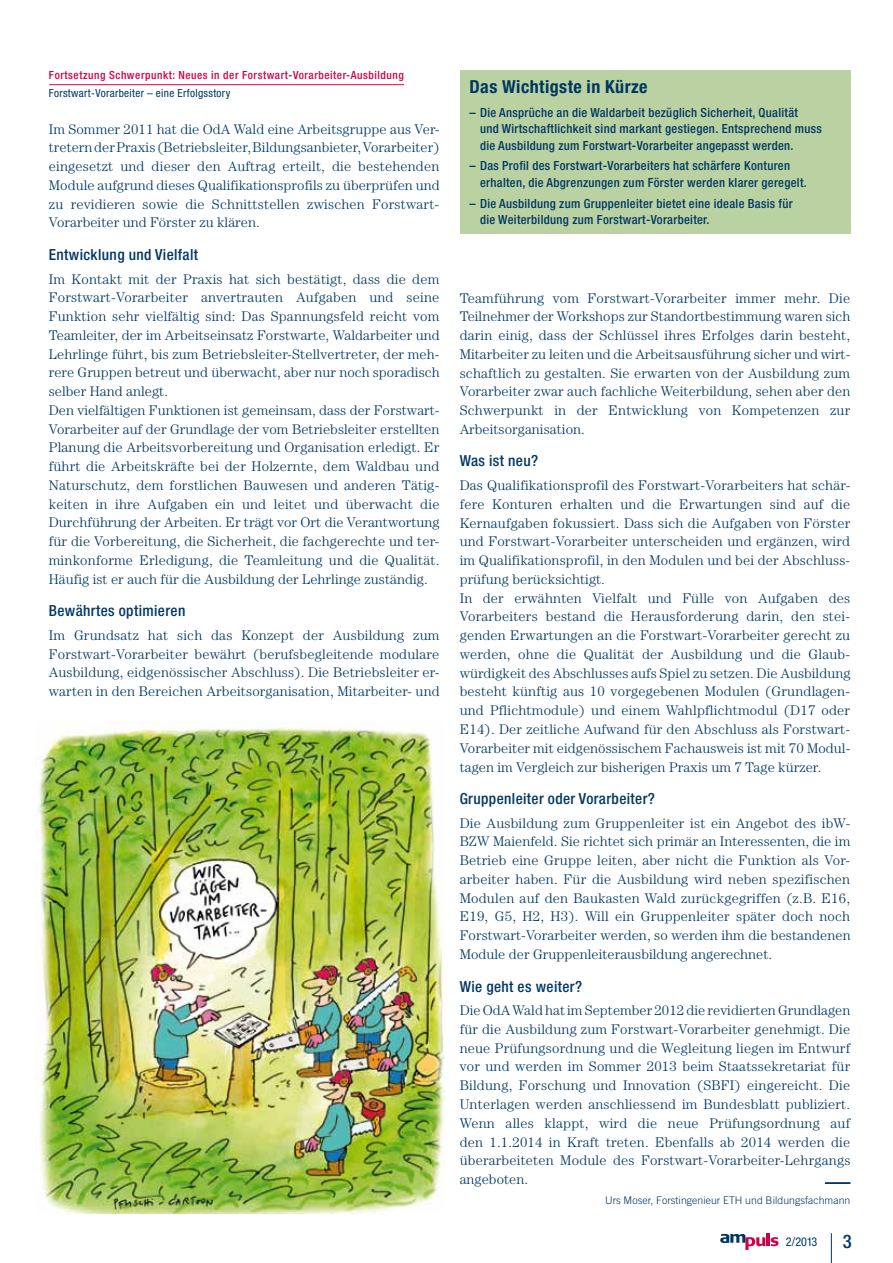
<style>
.page{position:relative;width:893px;height:1263px;background:#fff}
.page>*{position:absolute;margin:0;border:0;box-sizing:border-box;transform-origin:0 0}
.t1{font:500 condensed 18.75px "Helvetica Neue";color:#003762}
.t2{font:700 condensed 18px "Helvetica Neue";letter-spacing:.025em;color:#003762}
.t3{font:500 condensed 15.3px "Helvetica Neue";letter-spacing:.025em;color:#003762}
.t4{font:300 13.95px/18.8px "Century";letter-spacing:.015em;color:#003762;text-align:justify}
.t5{font:500 condensed 12.6px/16.5px "Helvetica Neue";letter-spacing:.025em;color:#003762}
.t6{font:condensed 12.15px "Helvetica Neue";color:#003762}
.t7{font:500 condensed 11.25px "Helvetica Neue";letter-spacing:.05em;color:#d10046}
.t8{font:condensed 11.25px "Helvetica Neue";letter-spacing:.03em;color:#003762}
.t9{font:300 10.5px "Trade Gothic";letter-spacing:.005em;color:#003762}
</style>
<div class="page">
<svg style="left:720px;top:1234px;width:45px;height:16px"></svg>
<hr style="left:766px;top:1233px;width:4px;height:13px;background:#cd004b">
<svg style="left:771px;top:1237px;width:7px;height:9px"></svg>
<hr style="left:831px;top:1233px;width:1px;height:30px;background:#003762">
<hr style="left:49px;top:84px;width:355px;height:1px;background:#d10046">
<hr style="left:825px;top:1182px;width:25px;height:2px;background:#003762">
<div style="left:460px;top:70px;width:390px;height:164px;background:#bad2a2"></div>
<img style="left:35px;top:722px;width:410px;height:491px">
<p class="t7" style="left:49px;top:68px;width:357px">Fortsetzung Schwerpunkt: Neues in der Forstwart-Vorarbeiter-Ausbildung</p>
<p class="t8" style="left:49px;top:86px;width:183px">Forstwart-Vorarbeiter – eine Erfolgsstory</p>
<p class="t4" style="left:49px;top:119px;width:392px">Im Sommer 2011 hat die OdA Wald eine Arbeitsgruppe aus Ver&shy;tretern der Praxis (Betriebsleiter, Bildungsanbieter, Vorarbeiter) eingesetzt und dieser den Auftrag erteilt, die bestehenden Module aufgrund dieses Qualifikationsprofils zu überprüfen und zu revidieren sowie die Schnittstellen zwischen Forstwart-Vorarbeiter und Förster zu klären.</p>
<p class="t3" style="left:49px;top:245px;width:151px">Entwicklung und Vielfalt</p>
<p class="t4" style="left:49px;top:269px;width:392px;text-align:left">Im Kontakt mit der Praxis hat sich bestätigt, dass die dem Forstwart-Vorarbeiter anvertrauten Aufgaben und seine Funktion sehr vielfältig sind: Das Spannungsfeld reicht vom Teamleiter, der im Arbeitseinsatz Forstwarte, Waldarbeiter und Lehrlinge führt, bis zum Betriebsleiter-Stellvertreter, der meh&shy;rere Gruppen betreut und überwacht, aber nur noch sporadisch selber Hand anlegt.<br>Den vielfältigen Funktionen ist gemeinsam, dass der Forstwart-Vorarbeiter auf der Grundlage der vom Betriebsleiter erstellten Planung die Arbeitsvorbereitung und Organisation erledigt. Er führt die Arbeitskräfte bei der Holzernte, dem Waldbau und Naturschutz, dem forstlichen Bauwesen und anderen Tätig&shy;keiten in ihre Aufgaben ein und leitet und überwacht die Durchführung der Arbeiten. Er trägt vor Ort die Verantwortung für die Vorbereitung, die Sicherheit, die fachgerechte und ter&shy;minkonforme Erledigung, die Teamleitung und die Qualität.<br>Häufig ist er auch für die Ausbildung der Lehrlinge zuständig.</p>
<p class="t3" style="left:49px;top:602px;width:138px">Bewährtes optimieren</p>
<p class="t4" style="left:49px;top:625px;width:392px">Im Grundsatz hat sich das Konzept der Ausbildung zum Forstwart-Vorarbeiter bewährt (berufsbegleitende modulare Ausbildung, eidgenössischer Abschluss). Die Betriebsleiter er&shy;warten in den Bereichen Arbeitsorganisation, Mitarbeiter- und</p>
<p class="t2" style="left:469px;top:75px;width:180px">Das Wichtigste in Kürze</p>
<p class="t5" style="left:480px;top:104px;width:343px;text-indent:-11px">– Die Ansprüche an die Waldarbeit bezüglich Sicherheit, Qualität<br>und Wirtschaftlichkeit sind markant gestiegen. Entsprechend muss die Ausbildung zum Forstwart-Vorarbeiter angepasst werden.</p>
<p class="t5" style="left:480px;top:158px;width:328px;text-indent:-11px">– Das Profil des Forstwart-Vorarbeiters hat schärfere Konturen erhalten, die Abgrenzungen zum Förster werden klarer geregelt.</p>
<p class="t5" style="left:480px;top:195px;width:314px;text-indent:-11px">– Die Ausbildung zum Gruppenleiter bietet eine ideale Basis für die Weiterbildung zum Forstwart-Vorarbeiter.</p>
<p class="t4" style="left:460px;top:288px;width:392px">Teamführung vom Forstwart-Vorarbeiter immer mehr. Die Teilnehmer der Workshops zur Standortbestimmung waren sich darin einig, dass der Schlüssel ihres Erfolges darin besteht, Mitarbeiter zu leiten und die Arbeitsausführung sicher und wirt&shy;schaftlich zu gestalten. Sie erwarten von der Ausbildung zum Vorarbeiter zwar auch fachliche Weiterbildung, sehen aber den Schwerpunkt in der Entwicklung von Kompetenzen zur Arbeitsorganisation.</p>
<p class="t3" style="left:460px;top:452px;width:80px">Was ist neu?</p>
<p class="t4" style="left:460px;top:476px;width:392px;text-align:left">Das Qualifikationsprofil des Forstwart-Vorarbeiters hat schär&shy;fere Konturen erhalten und die Erwartungen sind auf die Kernaufgaben fokussiert. Dass sich die Aufgaben von Förster und Forstwart-Vorarbeiter unterscheiden und ergänzen, wird im Qualifikationsprofil, in den Modulen und bei der Abschluss&shy;prüfung berücksichtigt.<br>In der erwähnten Vielfalt und Fülle von Aufgaben des Vorarbeiters bestand die Herausforderung darin, den stei&shy;genden Erwartungen an die Forstwart-Vorarbeiter gerecht zu werden, ohne die Qualität der Ausbildung und die Glaub&shy;würdigkeit des Abschlusses aufs Spiel zu setzen. Die Ausbildung besteht künftig aus 10 vorgegebenen Modulen (Grundlagen&shy;und Pflichtmodule) und einem Wahlpflichtmodul (D17 oder E14). Der zeitliche Aufwand für den Abschluss als Forstwart-Vorarbeiter mit eidgenössischem Fachausweis ist mit 70 Modul&shy;tagen im Vergleich zur bisherigen Praxis um 7 Tage kürzer.</p>
<p class="t3" style="left:460px;top:789px;width:197px">Gruppenleiter oder Vorarbeiter?</p>
<p class="t4" style="left:460px;top:813px;width:393px">Die Ausbildung zum Gruppenleiter ist ein Angebot des ibW-BZW Maienfeld. Sie richtet sich primär an Interessenten, die im Betrieb eine Gruppe leiten, aber nicht die Funktion als Vor&shy;arbeiter haben. Für die Ausbildung wird neben spezifischen Modulen auf den Baukasten Wald zurückgegriffen (z.B. E16, E19, G5, H2, H3). Will ein Gruppenleiter später doch noch Forstwart-Vorarbeiter werden, so werden ihm die bestandenen Module der Gruppenleiterausbildung angerechnet.</p>
<p class="t3" style="left:460px;top:977px;width:124px">Wie geht es weiter?</p>
<p class="t4" style="left:460px;top:1001px;width:392px">Die OdA Wald hat im September 2012 die revidierten Grundlagen für die Ausbildung zum Forstwart-Vorarbeiter genehmigt. Die neue Prüfungsordnung und die Wegleitung liegen im Entwurf vor und werden im Sommer 2013 beim Staatssekretariat für Bildung, Forschung und Innovation (SBFI) eingereicht. Die Unterlagen werden anschliessend im Bundesblatt publiziert.<br>Wenn alles klappt, wird die neue Prüfungsordnung auf den 1.1.2014 in Kraft treten. Ebenfalls ab 2014 werden die überarbeiteten Module des Forstwart-Vorarbeiter-Lehrgangs angeboten.</p>
<p class="t9" style="left:605px;top:1194px;width:247px">Urs Moser, Forstingenieur ETH und Bildungsfachmann</p>
<p class="t6" style="left:786px;top:1234px;width:33px">2/2013</p>
<h1 class="t1" style="left:843px;top:1230px;width:10px">3</h1>
</div>
